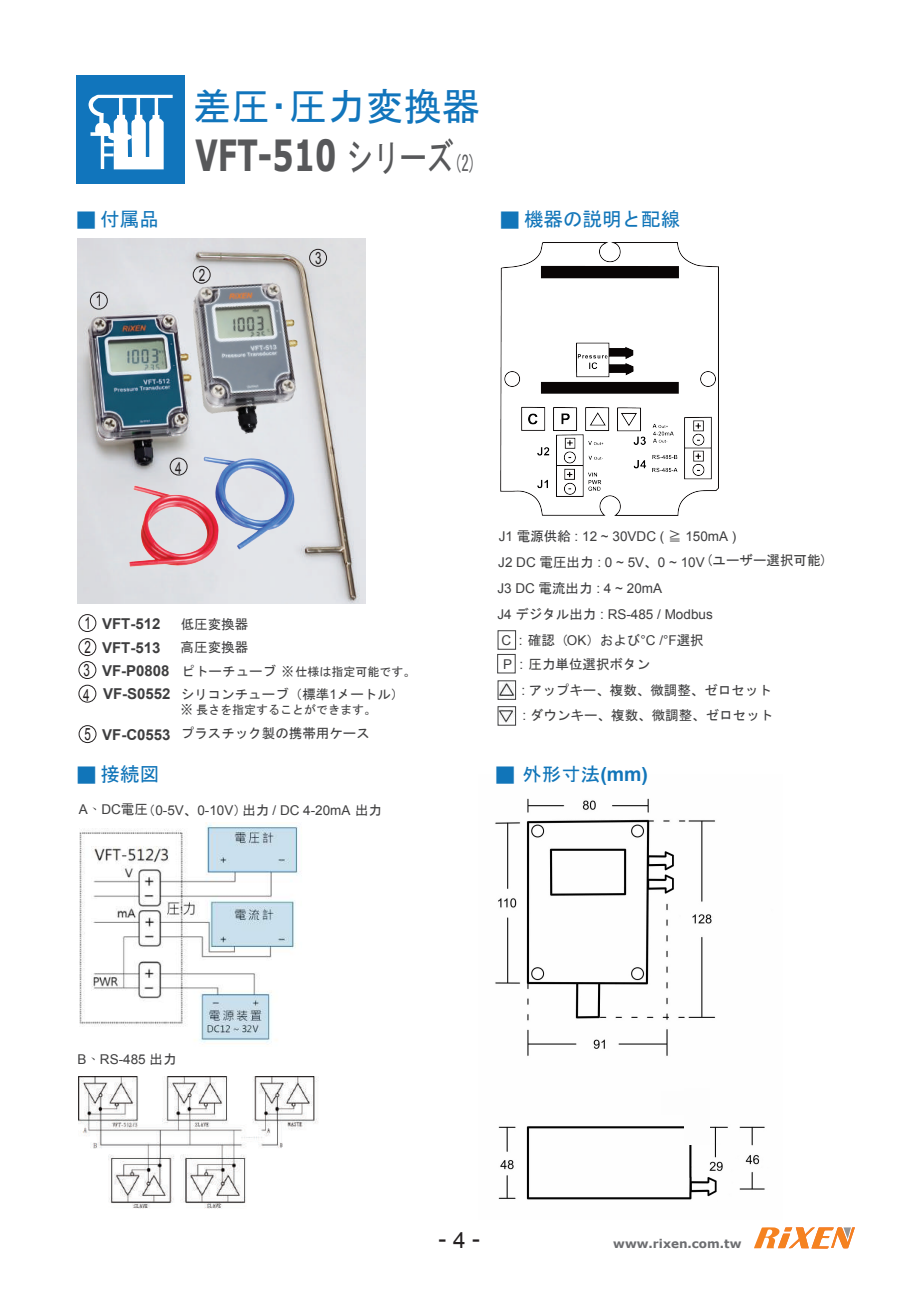
<style>
.page{position:relative;width:919px;height:1289px;background:#fff}
.page>*{position:absolute;margin:0;border:0;box-sizing:border-box;transform-origin:0 0}
.t1{font:700 42.9px "Verdana";color:#57585a;scale:.7 1}
.t2{font:38.55px "MS Gothic";color:#57585a;scale:.7 1}
.t3{font:38.25px "MS Gothic";color:#1175bc}
.t4{font:28.8px "Arial Narrow";color:#231f20}
.t5{font:19.5px "MS Gothic";color:#1175b9}
.t6{font:16.95px/24px "Arial";color:#231f20;text-align:justify;scale:.69 1}
.t7{font:700 15px/23.1px "Arial";color:#3e3e3f}
.t8{font:13.5px "MS Gothic";color:#3e3e3f}
.t9{font:13.5px/26.2px "Arial";color:#3e3e3f}
.t10{font:13.5px "Arial";color:#404041}
.t11{font:13.5px/24.5px "MS Gothic";color:#404041}
.t12{font:12px "MS Gothic";color:#404041}
.t13{font:700 12px "Verdana";color:#6c6d70}
.s1{font-family:"Adobe Fan Heiti Std Bold B5 pc H"}
.s2{font-size:21.45px}
.s3{font-family:"Arial"}
.s4{font-size:13.35px}
.s5{font-family:"Arial";font-size:16.95px;color:#231f20}
.s6{font-family:"Arial";font-weight:700;font-size:15px}
.s7{font-family:"MS Gothic"}
.s8{font-family:"Arial";font-weight:700}
.s9{font-family:"Adobe Ming Std";font-weight:300}
.s10{font-family:"Arial";font-size:22.5px}
</style>
<div class="page">
<img style="left:495px;top:798px;width:270px;height:402px">
<div style="left:77px;top:75px;width:108px;height:108px;background:#1175bc"></div>
<svg style="left:88px;top:95px;width:85px;height:74px"></svg>
<img style="left:499px;top:709px;width:15px;height:14px">
<svg style="left:754px;top:1227px;width:100px;height:21px"></svg>
<img style="left:77px;top:238px;width:288px;height:365px">
<img style="left:130px;top:485px;width:88px;height:81px">
<img style="left:203px;top:456px;width:91px;height:93px">
<img style="left:164px;top:264px;width:158px;height:179px">
<div style="left:90px;top:292px;width:18px;height:17px;border:1px solid #231f20;border-radius:50%"></div>
<div style="left:193px;top:266px;width:17px;height:17px;border:1px solid #231f20;border-radius:50%"></div>
<div style="left:309px;top:249px;width:18px;height:17px;border:1px solid #231f20;border-radius:50%"></div>
<div style="left:170px;top:458px;width:17px;height:17px;border:1px solid #231f20;border-radius:50%"></div>
<div style="left:79px;top:614px;width:17px;height:17px;border:1px solid #231f20;border-radius:50%"></div>
<div style="left:79px;top:638px;width:17px;height:18px;border:1px solid #231f20;border-radius:50%"></div>
<div style="left:79px;top:661px;width:17px;height:17px;border:1px solid #231f20;border-radius:50%"></div>
<div style="left:79px;top:685px;width:17px;height:17px;border:1px solid #231f20;border-radius:50%"></div>
<img style="left:499px;top:682px;width:15px;height:15px">
<div style="left:684px;top:1087px;width:25px;height:57px;background:#fdfdfd"></div>
<div style="left:497px;top:706px;width:19px;height:19px;border:1px solid #3e3e3f"></div>
<div style="left:497px;top:680px;width:19px;height:19px;border:1px solid #3e3e3f"></div>
<div style="left:497px;top:630px;width:19px;height:19px;border:1px solid #3e3e3f"></div>
<div style="left:497px;top:654px;width:18px;height:19px;border:1px solid #3e3e3f"></div>
<img style="left:78px;top:1076px;width:240px;height:133px">
<div style="left:660px;top:1091px;width:26px;height:23px;background:#fdfdfd"></div>
<div style="left:79px;top:725px;width:17px;height:17px;border:1px solid #231f20;border-radius:50%"></div>
<img style="left:500px;top:243px;width:218px;height:272px">
<img style="left:79px;top:822px;width:220px;height:221px">
<h3 class="t5" style="left:76px;top:209px;width:84px"><span class="s1">■</span> 付属品</h3>
<p class="t6" style="left:96px;top:288px;width:11px">1</p>
<h3 class="t3" style="left:193px;top:88px;width:288px">差圧‧圧力変換器</h3>
<h2 class="t2" style="left:346px;top:138px;width:188px">シリーズ<span class="s2">(2)</span></h2>
<h1 class="t1" style="left:195px;top:125px;width:203px">VFT-510</h1>
<p class="t6" style="left:199px;top:263px;width:11px">2</p>
<p class="t6" style="left:315px;top:246px;width:11px">3</p>
<h3 class="t5" style="left:500px;top:209px;width:181px"><span class="s1">■</span> 機器の説明と配線</h3>
<p class="t6" style="left:175px;top:456px;width:11px">4</p>
<p class="t6" style="left:83px;top:611px;width:13px">1<br>2<br>3<br>4</p>
<p class="t11" style="left:181px;top:611px;width:69px">低圧変換器</p>
<p class="t7" style="left:102px;top:612px;width:60px">VFT-512</p>
<p class="t7" style="left:102px;top:636px;width:60px">VFT-513</p>
<p class="t11" style="left:181px;top:635px;width:97px">高圧変換器<br>ピトーチューブ</p>
<p class="t11" style="left:181px;top:682px;width:225px">シリコンチューブ（標準<span class="s3">1</span>メートル）</p>
<p class="t7" style="left:102px;top:659px;width:70px">VF-P0808<br>VF-S0552</p>
<p class="t12" style="left:282px;top:665px;width:135px"><span class="s4">※</span>仕様は指定可能です。</p>
<p class="t12" style="left:181px;top:704px;width:197px"><span class="s4">※</span> 長さを指定することができます。</p>
<p class="t8" style="left:85px;top:726px;width:287px"><span class="s5">5</span> <span class="s6">VF-C0553</span> プラスチック製の携帯用ケース</p>
<p class="t9" style="left:499px;top:523px;width:239px">J1 <span class="s7">電源供給</span> : 12 ~ 30VDC ( <span class="s7">≧</span> 150mA )</p>
<p class="t8" style="left:498px;top:554px;width:330px"><span class="s3">J2 DC</span> 電圧出力 <span class="s3">: 0 ~ 5V</span>、<span class="s3">0 ~ 10V</span>(ユーザー選択可能)</p>
<p class="t9" style="left:497px;top:575px;width:217px">J3 DC <span class="s7">電流出力</span> : 4 ~ 20mA<br>J4 <span class="s7">デジタル出力</span> : RS-485 / Modbus</p>
<p class="t8" style="left:503px;top:657px;width:149px"><span class="s3">P :</span> 圧力単位選択ボタン</p>
<p class="t9" style="left:501px;top:626px;width:204px">C : <span class="s7">確認（</span>OK<span class="s7">）および</span>°C /°F<span class="s7">選択</span></p>
<p class="t8" style="left:521px;top:683px;width:252px"><span class="s3">:</span> アップキー、複数、微調整、ゼロセット</p>
<p class="t8" style="left:522px;top:708px;width:252px"><span class="s3">:</span> ダウンキー、複数、微調整、ゼロセット</p>
<h3 class="t5" style="left:77px;top:764px;width:84px"><span class="s1">■</span> 接続図</h3>
<h3 class="t5" style="left:495px;top:764px;width:154px"><span class="s1">■</span> 外形寸法<span class="s8">(mm)</span></h3>
<p class="t10" style="left:79px;top:800px;width:70px">A<span class="s9">、</span>DC<span class="s7">電圧</span></p>
<p class="t10" style="left:142px;top:801px;width:242px"><span class="s7">（</span>0-5V<span class="s7">、</span>0-10V<span class="s7">）出力</span> / DC 4-20mA <span class="s7">出力</span></p>
<p class="t10" style="left:77px;top:1050px;width:101px">B<span class="s9">、</span>RS-485 <span class="s7">出力</span></p>
<h3 class="t4" style="left:438px;top:1217px;width:43px">- <span class="s10">4</span> -</h3>
<p class="t13" style="left:613px;top:1235px;width:130px">www.rixen.com.tw</p>
</div>
